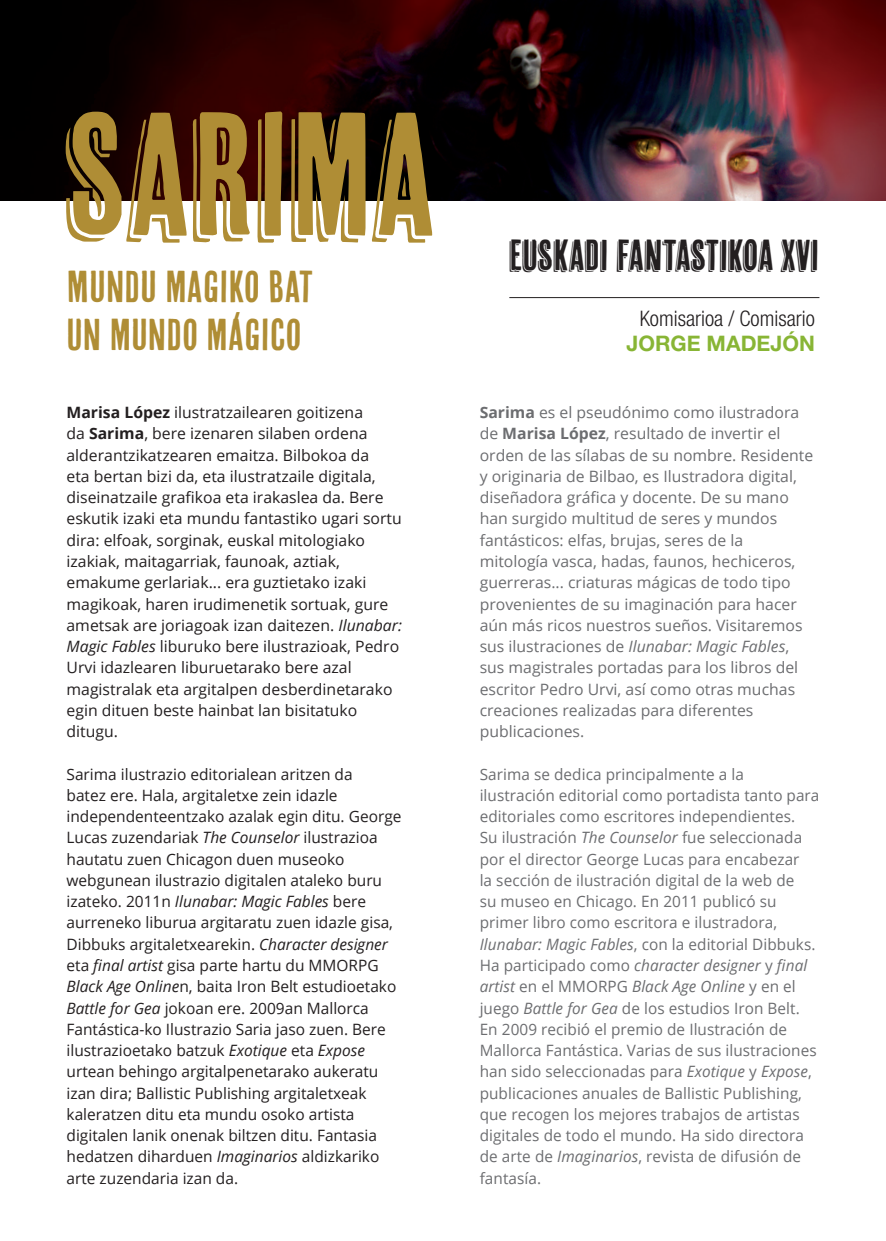
<style>
.page{position:relative;width:886px;height:1241px;background:#fff}
.page>*{position:absolute;margin:0;border:0;box-sizing:border-box;transform-origin:0 0}
.t1{font:174.5px "Cheap Pine";color:#af8d35}
.t2{font:44.62px "Cheap Pine Sans";color:#af8d35}
.t3{font:43.31px "Cheap Pine";color:#231f20}
.t4{font:300 condensed 21.44px "Helvetica Neue LT Std";color:#231f20}
.t5{font:700 21.44px "Helvetica Neue LT Std";color:#88b535}
.sinopsis{font:15.62px/21.2px "Open Sans";color:#231f20}
.sinopsis-2{font:15.62px/21.2px "Open Sans";letter-spacing:.005em;color:#6c6d70}
.s1{font-weight:700}
.s2{font-style:italic}
</style>
<div class="page">
<img style="left:0;top:0;width:886px;height:200px">
<hr style="left:509px;top:297px;width:310px;height:1px;background:#231f20">
<p class="t1" style="left:67px;top:79px;width:372px">SARIMA</p>
<p class="t2" style="left:67px;top:262px;width:248px">MUNDU MAGIKO BAT</p>
<p class="t2" style="left:67px;top:309px;width:237px">UN MUNDO MÁGICO</p>
<p class="sinopsis" style="left:67px;top:401px;width:337px"><span class="s1">Marisa López</span> ilustratzailearen goitizena<br>da <span class="s1">Sarima</span>, bere izenaren silaben ordena alderantzikatzearen emaitza. Bilbokoa da<br>eta bertan bizi da, eta ilustratzaile digitala, diseinatzaile grafikoa eta irakaslea da. Bere eskutik izaki eta mundu fantastiko ugari sortu dira: elfoak, sorginak, euskal mitologiako izakiak, maitagarriak, faunoak, aztiak, emakume gerlariak... era guztietako izaki magikoak, haren irudimenetik sortuak, gure ametsak are joriagoak izan daitezen. <span class="s2">Ilunabar:<br>Magic Fables</span> liburuko bere ilustrazioak, Pedro Urvi idazlearen liburuetarako bere azal magistralak eta argitalpen desberdinetarako egin dituen beste hainbat lan bisitatuko ditugu.</p>
<p class="sinopsis" style="left:67px;top:762px;width:336px">Sarima ilustrazio editorialean aritzen da<br>batez ere. Hala, argitaletxe zein idazle independenteentzako azalak egin ditu. George Lucas zuzendariak <span class="s2">The Counselor</span> ilustrazioa hautatu zuen Chicagon duen museoko webgunean ilustrazio digitalen ataleko buru izateko. 2011n <span class="s2">Ilunabar: Magic Fables</span> bere aurreneko liburua argitaratu zuen idazle gisa, Dibbuks argitaletxearekin. <span class="s2">Character designer </span>eta <span class="s2">final artist</span> gisa parte hartu du MMORPG <span class="s2">Black Age Online</span>n, baita Iron Belt estudioetako <span class="s2">Battle for Gea</span> jokoan ere. 2009an Mallorca Fantástica-ko Ilustrazio Saria jaso zuen. Bere ilustrazioetako batzuk <span class="s2">Exotique</span> eta <span class="s2">Expose </span>urtean behingo argitalpenetarako aukeratu izan dira; Ballistic Publishing argitaletxeak kaleratzen ditu eta mundu osoko artista digitalen lanik onenak biltzen ditu. Fantasia hedatzen diharduen <span class="s2">Imaginarios</span> aldizkariko arte zuzendaria izan da.</p>
<p class="t3" style="left:509px;top:232px;width:312px">EUSKADI FANTASTIKOA XVI</p>
<p class="t4" style="left:640px;top:306px;width:177px">Komisarioa / Comisario</p>
<p class="t5" style="left:626px;top:330px;width:190px">JORGE MADEJÓN</p>
<p class="sinopsis-2" style="left:480px;top:401px;width:335px"><span class="s1">Sarima</span> es el pseudónimo como ilustradora de <span class="s1">Marisa López</span>, resultado de invertir el orden de las sílabas de su nombre. Residente y originaria de Bilbao, es Ilustradora digital, diseñadora gráfica y docente. De su mano han surgido multitud de seres y mundos fantásticos: elfas, brujas, seres de la mitología vasca, hadas, faunos, hechiceros, guerreras... criaturas mágicas de todo tipo provenientes de su imaginación para hacer aún más ricos nuestros sueños. Visitaremos sus ilustraciones de <span class="s2">Ilunabar: Magic Fables</span>, sus magistrales portadas para los libros del escritor Pedro Urvi, así como otras muchas creaciones realizadas para diferentes publicaciones.</p>
<p class="sinopsis-2" style="left:480px;top:762px;width:341px">Sarima se dedica principalmente a la ilustración editorial como portadista tanto para editoriales como escritores independientes.<br>Su ilustración <span class="s2">The Counselor</span> fue seleccionada por el director George Lucas para encabezar<br>la sección de ilustración digital de la web de<br>su museo en Chicago. En 2011 publicó su primer libro como escritora e ilustradora, <span class="s2">Ilunabar: Magic Fables</span>, con la editorial Dibbuks.<br>Ha participado como <span class="s2">character designer</span> y <span class="s2">final artist</span> en el MMORPG <span class="s2">Black Age Online</span> y en el juego <span class="s2">Battle for Gea</span> de los estudios Iron Belt.<br>En 2009 recibió el premio de Ilustración de Mallorca Fantástica. Varias de sus ilustraciones han sido seleccionadas para <span class="s2">Exotique</span> y <span class="s2">Expose</span>, publicaciones anuales de Ballistic Publishing, que recogen los mejores trabajos de artistas digitales de todo el mundo. Ha sido directora de arte de <span class="s2">Imaginarios</span>, revista de difusión de fantasía.</p>
</div>
